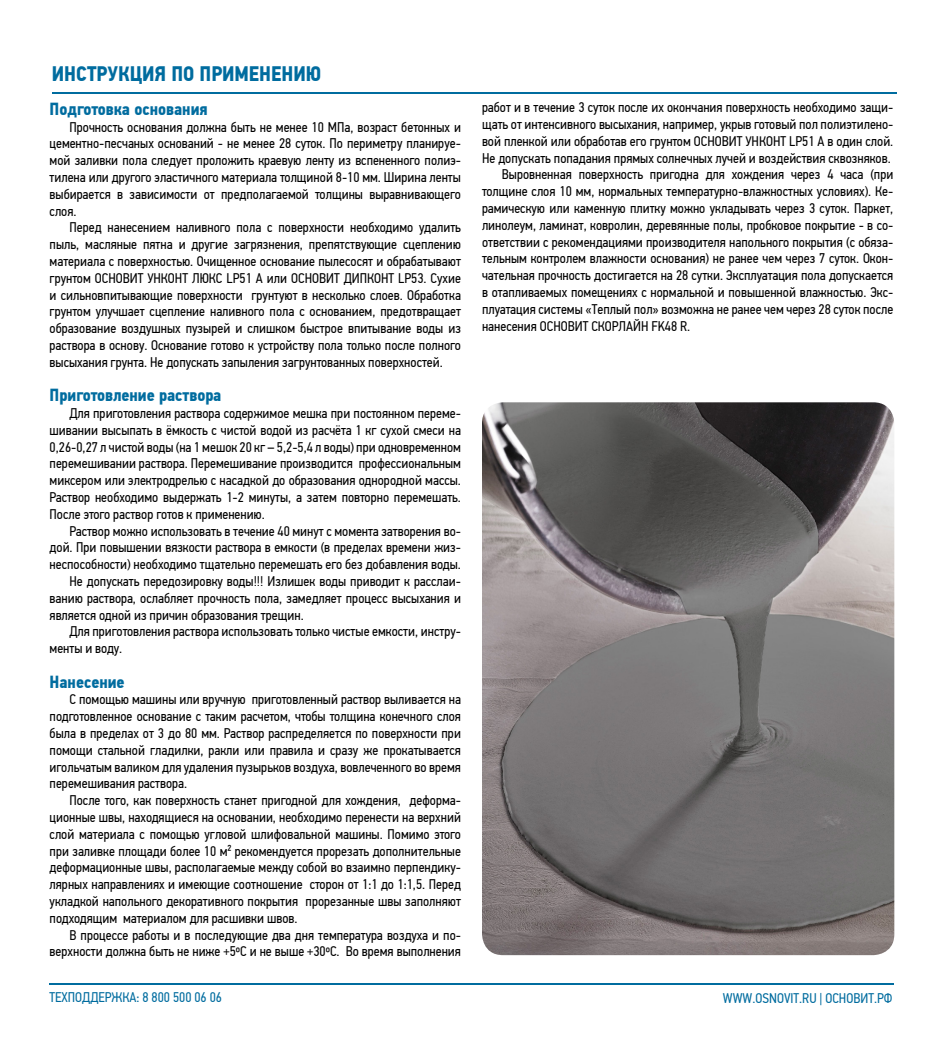
<style>
.page{position:relative;width:943px;height:1042px;background:#fff}
.page>*{position:absolute;margin:0;border:0;box-sizing:border-box;transform-origin:0 0}
.t1{font:700 21px "PF Din Text Cond Pro";color:#006c9f}
.t2{font:700 17.5px "PF Din Text Cond Pro";color:#006c9f}
.t3{font:14px/16.8px "PF Din Text Cond Pro";color:#000;text-align:justify}
.t4{font:14px "PF Din Text Cond Pro";color:#006c9f}
</style>
<div class="page">
<hr style="left:49px;top:983px;width:844px;height:1px;background:#006c9f">
<img style="left:482px;top:402px;width:412px;height:553px">
<hr style="left:52px;top:92px;width:844px;height:1px;background:#006c9f">
<h1 class="t1" style="left:52px;top:61px;width:271px">ИНСТРУКЦИЯ ПО ПРИМЕНЕНИЮ</h1>
<p class="t2" style="left:50px;top:98px;width:159px">Подготовка основания</p>
<p class="t3" style="left:50px;top:118px;width:413px;text-indent:20px">Прочность основания должна быть не менее 10 МПа, возраст бетонных и цементно-песчаных оснований - не менее 28 суток. По периметру планируе&shy;мой заливки пола следует проложить краевую ленту из вспененного полиэ&shy;тилена или другого эластичного материала толщиной 8-10 мм. Ширина ленты выбирается в зависимости от предполагаемой толщины выравнивающего слоя.</p>
<p class="t3" style="left:50px;top:219px;width:413px;text-indent:20px">Перед нанесением наливного пола с поверхности необходимо удалить пыль, масляные пятна и другие загрязнения, препятствующие сцеплению материала с поверхностью. Очищенное основание пылесосят и обрабатывают грунтом ОСНОВИТ УНКОНТ ЛЮКС LP51 A или ОСНОВИТ ДИПКОНТ LP53. Сухие и сильновпитывающие поверхности грунтуют в несколько слоев. Обработка грунтом улучшает сцепление наливного пола с основанием, предотвращает образование воздушных пузырей и слишком быстрое впитывание воды из раствора в основу. Основание готово к устройству пола только после полного высыхания грунта. Не допускать запыления загрунтованных поверхностей.</p>
<p class="t2" style="left:50px;top:384px;width:173px">Приготовление раствора</p>
<p class="t3" style="left:50px;top:405px;width:413px;text-indent:20px">Для приготовления раствора содержимое мешка при постоянном переме&shy;шивании высыпать в ёмкость с чистой водой из расчёта 1 кг сухой смеси на 0,26-0,27 л чистой воды (на 1 мешок 20 кг – 5,2-5,4 л воды) при одновременном перемешивании раствора. Перемешивание производится профессиональным миксером или электродрелью с насадкой до образования однородной массы.<br>Раствор необходимо выдержать 1-2 минуты, а затем повторно перемешать.<br>После этого раствор готов к применению.</p>
<p class="t3" style="left:69px;top:522px;width:393px">Раствор можно использовать в течение 40 минут с момента затворения во-</p>
<p class="t3" style="left:50px;top:539px;width:413px">дой. При повышении вязкости раствора в емкости (в пределах времени жиз-</p>
<p class="t3" style="left:50px;top:556px;width:413px">неспособности) необходимо тщательно перемешать его без добавления воды.</p>
<p class="t3" style="left:69px;top:573px;width:393px">Не допускать передозировку воды!!! Излишек воды приводит к расслаи-</p>
<p class="t3" style="left:50px;top:590px;width:413px">ванию раствора, ослабляет прочность пола, замедляет процесс высыхания и</p>
<p class="t3" style="left:50px;top:606px;width:256px">является одной из причин образования трещин.</p>
<p class="t3" style="left:69px;top:623px;width:393px">Для приготовления раствора использовать только чистые емкости, инстру-</p>
<p class="t3" style="left:50px;top:640px;width:74px">менты и воду.</p>
<p class="t2" style="left:50px;top:671px;width:77px">Нанесение</p>
<p class="t3" style="left:50px;top:691px;width:413px;text-indent:20px">С помощью машины или вручную приготовленный раствор выливается на подготовленное основание с таким расчетом, чтобы толщина конечного слоя была в пределах от 3 до 80 мм. Раствор распределяется по поверхности при помощи стальной гладилки, ракли или правила и сразу же прокатывается игольчатым валиком для удаления пузырьков воздуха, вовлеченного во время перемешивания раствора.</p>
<p class="t3" style="left:50px;top:792px;width:413px;text-indent:20px">После того, как поверхность станет пригодной для хождения, деформа&shy;ционные швы, находящиеся на основании, необходимо перенести на верхний слой материала с помощью угловой шлифовальной машины. Помимо этого при заливке площади более 10 м² рекомендуется прорезать дополнительные деформационные швы, располагаемые между собой во взаимно перпендику&shy;лярных направлениях и имеющие соотношение сторон от 1:1 до 1:1,5. Перед укладкой напольного декоративного покрытия прорезанные швы заполняют подходящим материалом для расшивки швов.</p>
<p class="t3" style="left:50px;top:926px;width:413px;text-align:right">В процессе работы и в последующие два дня температура воздуха и по&shy;верхности должна быть не ниже +5ºС и не выше +30ºС. Во время выполнения</p>
<p class="t4" style="left:50px;top:989px;width:174px">ТЕХПОДДЕРЖКА: 8 800 500 06 06</p>
<p class="t3" style="left:482px;top:99px;width:413px">работ и в течение 3 суток после их окончания поверхность необходимо защи-</p>
<p class="t3" style="left:482px;top:116px;width:413px">щать от интенсивного высыхания, например, укрыв готовый пол полиэтилено-</p>
<p class="t3" style="left:482px;top:133px;width:413px">вой пленкой или обработав его грунтом ОСНОВИТ УНКОНТ LP51 A в один слой.</p>
<p class="t3" style="left:482px;top:149px;width:410px">Не допускать попадания прямых солнечных лучей и воздействия сквозняков.</p>
<p class="t3" style="left:502px;top:166px;width:393px">Выровненная поверхность пригодна для хождения через 4 часа (при</p>
<p class="t3" style="left:482px;top:183px;width:413px">толщине слоя 10 мм, нормальных температурно-влажностных условиях). Ке-</p>
<p class="t3" style="left:482px;top:200px;width:413px">рамическую или каменную плитку можно укладывать через 3 суток. Паркет,</p>
<p class="t3" style="left:482px;top:217px;width:413px">линолеум, ламинат, ковролин, деревянные полы, пробковое покрытие - в со-</p>
<p class="t3" style="left:482px;top:233px;width:413px">ответствии с рекомендациями производителя напольного покрытия (с обяза-</p>
<p class="t3" style="left:482px;top:250px;width:413px">тельным контролем влажности основания) не ранее чем через 7 суток. Окон-</p>
<p class="t3" style="left:482px;top:267px;width:413px">чательная прочность достигается на 28 сутки. Эксплуатация пола допускается</p>
<p class="t3" style="left:482px;top:284px;width:413px">в отапливаемых помещениях с нормальной и повышенной влажностью. Экс-</p>
<p class="t3" style="left:482px;top:301px;width:413px">плуатация системы «Теплый пол» возможна не ранее чем через 28 суток после</p>
<p class="t3" style="left:482px;top:317px;width:210px">нанесения ОСНОВИТ СКОРЛАЙН FK48 R.</p>
<p class="t4" style="left:723px;top:990px;width:171px">WWW.OSNOVIT.RU | ОСНОВИТ.РФ</p>
</div>
